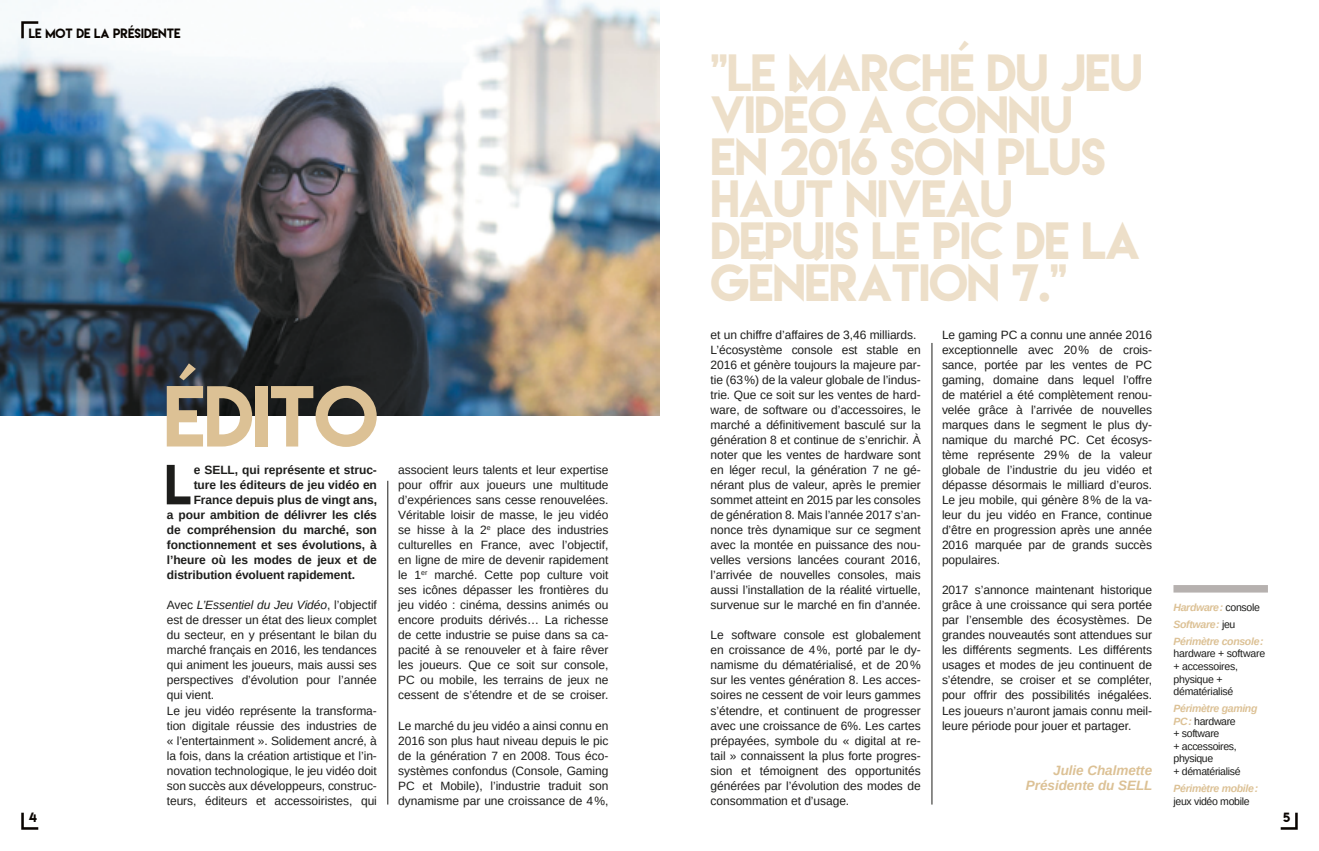
<style>
.page{position:relative;width:1319px;height:851px;background:#fff}
.page>*{position:absolute;margin:0;border:0;box-sizing:border-box;transform-origin:0 0}
.t1{font:76.8px "Lemon Milk";letter-spacing:-.02em;color:#dcc195}
.t2{font:50.1px "Lemon Milk";color:#1d1d1b}
.t3{font:46.5px/42.2px "Lemon Milk";letter-spacing:-.02em;color:#eddfc9}
.t4{font:italic 700 13.5px/15px "Arimo";letter-spacing:-.005em;color:#dcc195;text-align:right}
.t5{font:12px/15px "Arimo";letter-spacing:-.005em;color:#1d1d1b;text-align:justify}
.t6{font:700 12px "Arimo";letter-spacing:-.005em;color:#1d1d1b}
.t7{font:12px "Lemon Milk";color:#090400}
.t8{font:10.5px/12.6px "Arimo";letter-spacing:-.03em;color:#1d1d1b}
.t9{font:italic 700 10.5px/16.8px "Arimo";letter-spacing:-.03em;color:#dcc195}
.s1{font-style:italic}
.s2{font-weight:400;font-style:normal;color:#1d1d1b}
.s3{font-weight:700;font-style:italic;color:#dcc195}
</style>
<div class="page">
<img style="left:0;top:0;width:659px;height:415px">
<hr style="left:387px;top:480px;width:1px;height:324px;background:#1d1d1b">
<hr style="left:931px;top:343px;width:1px;height:461px;background:#1d1d1b">
<svg style="left:1280px;top:812px;width:17px;height:17px"></svg>
<svg style="left:21px;top:812px;width:17px;height:17px"></svg>
<svg style="left:21px;top:21px;width:17px;height:17px"></svg>
<div style="left:1173px;top:585px;width:94px;height:7px;background:#b6b1af"></div>
<p class="t7" style="left:29px;top:25px;width:153px">LE MOT DE LA PRÉSIDENTE</p>
<h1 class="t1" style="left:164px;top:363px;width:216px">ÉDITO</h1>
<h2 class="t2" style="left:165px;top:450px;width:28px">L</h2>
<p class="t6" style="left:194px;top:462px;width:185px">e SELL, qui représente et struc-</p>
<p class="t6" style="left:194px;top:477px;width:185px">ture les éditeurs de jeu vidéo en</p>
<p class="t6" style="left:194px;top:492px;width:185px">France depuis plus de vingt ans,</p>
<p class="t6" style="left:167px;top:507px;width:212px">a pour ambition de délivrer les clés</p>
<p class="t6" style="left:167px;top:522px;width:212px">de compréhension du marché, son</p>
<p class="t6" style="left:167px;top:537px;width:212px">fonctionnement et ses évolutions, à</p>
<p class="t6" style="left:167px;top:552px;width:212px">l’heure où les modes de jeux et de</p>
<p class="t6" style="left:167px;top:567px;width:190px">distribution évoluent rapidement.</p>
<p class="t5" style="left:167px;top:597px;width:212px;text-align:left">Avec <span class="s1">L’Essentiel du Jeu Vidéo</span>, l’objectif est de dresser un état des lieux complet du secteur, en y présentant le bilan du marché français en 2016, les tendances qui animent les joueurs, mais aussi ses perspectives d’évolution pour l’année qui vient.<br>Le jeu vidéo représente la transforma&shy;tion digitale réussie des industries de « l’entertainment ». Solidement ancré, à la fois, dans la création artistique et l’in&shy;novation technologique, le jeu vidéo doit son succès aux développeurs, construc&shy;teurs, éditeurs et accessoiristes, qui</p>
<p class="t5" style="left:398px;top:462px;width:212px">associent leurs talents et leur expertise pour offrir aux joueurs une multitude d’expériences sans cesse renouvelées.<br>Véritable loisir de masse, le jeu vidéo se hisse à la 2<sup>e</sup> place des industries culturelles en France, avec l’objectif, en ligne de mire de devenir rapidement le 1<sup>er</sup> marché. Cette pop culture voit ses icônes dépasser les frontières du jeu vidéo : cinéma, dessins animés ou encore produits dérivés… La richesse de cette industrie se puise dans sa ca&shy;pacité à se renouveler et à faire rêver les joueurs. Que ce soit sur console, PC ou mobile, les terrains de jeux ne cessent de s’étendre et de se croiser.</p>
<p class="t5" style="left:398px;top:717px;width:212px">Le marché du jeu vidéo a ainsi connu en 2016 son plus haut niveau depuis le pic de la génération 7 en 2008. Tous éco&shy;systèmes confondus (Console, Gaming PC et Mobile), l’industrie traduit son dynamisme par une croissance de 4%,</p>
<h3 class="t3" style="left:710px;top:50px;width:433px">"LE MARCHÉ DU JEU<br>VIDÉO A CONNU<br>EN 2016 SON PLUS<br>HAUT NIVEAU<br>DEPUIS LE PIC DE LA<br>GÉNÉRATION 7."</h3>
<p class="t5" style="left:710px;top:327px;width:212px;text-align:left">et un chiffre d’affaires de 3,46 milliards.<br>L’écosystème console est stable en 2016 et génère toujours la majeure par&shy;tie (63%) de la valeur globale de l’indus&shy;trie. Que ce soit sur les ventes de hard&shy;ware, de software ou d’accessoires, le marché a définitivement basculé sur la génération 8 et continue de s’enrichir. À noter que les ventes de hardware sont en léger recul, la génération 7 ne gé&shy;nérant plus de valeur, après le premier sommet atteint en 2015 par les consoles de génération 8. Mais l’année 2017 s’an&shy;nonce très dynamique sur ce segment avec la montée en puissance des nou&shy;velles versions lancées courant 2016, l’arrivée de nouvelles consoles, mais aussi l’installation de la réalité virtuelle, survenue sur le marché en fin d’année.</p>
<p class="t5" style="left:710px;top:627px;width:212px">Le software console est globalement en croissance de 4%, porté par le dy&shy;namisme du dématérialisé, et de 20% sur les ventes génération 8. Les acces&shy;soires ne cessent de voir leurs gammes s’étendre, et continuent de progresser avec une croissance de 6%. Les cartes prépayées, symbole du « digital at re&shy;tail » connaissent la plus forte progres&shy;sion et témoignent des opportunités générées par l’évolution des modes de consommation et d’usage.</p>
<p class="t5" style="left:941px;top:327px;width:212px">Le gaming PC a connu une année 2016 exceptionnelle avec 20% de crois&shy;sance, portée par les ventes de PC gaming, domaine dans lequel l’offre de matériel a été complètement renou&shy;velée grâce à l’arrivée de nouvelles marques dans le segment le plus dy&shy;namique du marché PC. Cet écosys&shy;tème représente 29% de la valeur globale de l’industrie du jeu vidéo et dépasse désormais le milliard d’euros.<br>Le jeu mobile, qui génère 8% de la va&shy;leur du jeu vidéo en France, continue d’être en progression après une année 2016 marquée par de grands succès populaires.</p>
<p class="t5" style="left:941px;top:582px;width:212px">2017 s’annonce maintenant historique grâce à une croissance qui sera portée par l’ensemble des écosystèmes. De grandes nouveautés sont attendues sur les différents segments. Les différents usages et modes de jeu continuent de s’étendre, se croiser et se compléter, pour offrir des possibilités inégalées.<br>Les joueurs n’auront jamais connu meil&shy;leure période pour jouer et partager.</p>
<p class="t4" style="left:1025px;top:762px;width:128px">Julie Chalmette<br>Présidente du SELL</p>
<p class="t9" style="left:1173px;top:599px;width:92px">Hardware: <span class="s2">console<br></span>Software: <span class="s2">jeu<br></span>Périmètre console:</p>
<p class="t8" style="left:1173px;top:647px;width:93px">hardware + software + accessoires, physique + dématérialisé</p>
<p class="t8" style="left:1173px;top:702px;width:85px"><span class="s3">Périmètre gaming<br>PC:</span> hardware<br>+ software<br>+ accessoires, physique<br>+ dématérialisé</p>
<p class="t9" style="left:1173px;top:780px;width:86px">Périmètre mobile:</p>
<p class="t8" style="left:1173px;top:794px;width:78px">jeux vidéo mobile</p>
<p class="t7" style="left:29px;top:809px;width:10px">4</p>
<p class="t7" style="left:1282px;top:809px;width:9px">5</p>
</div>
